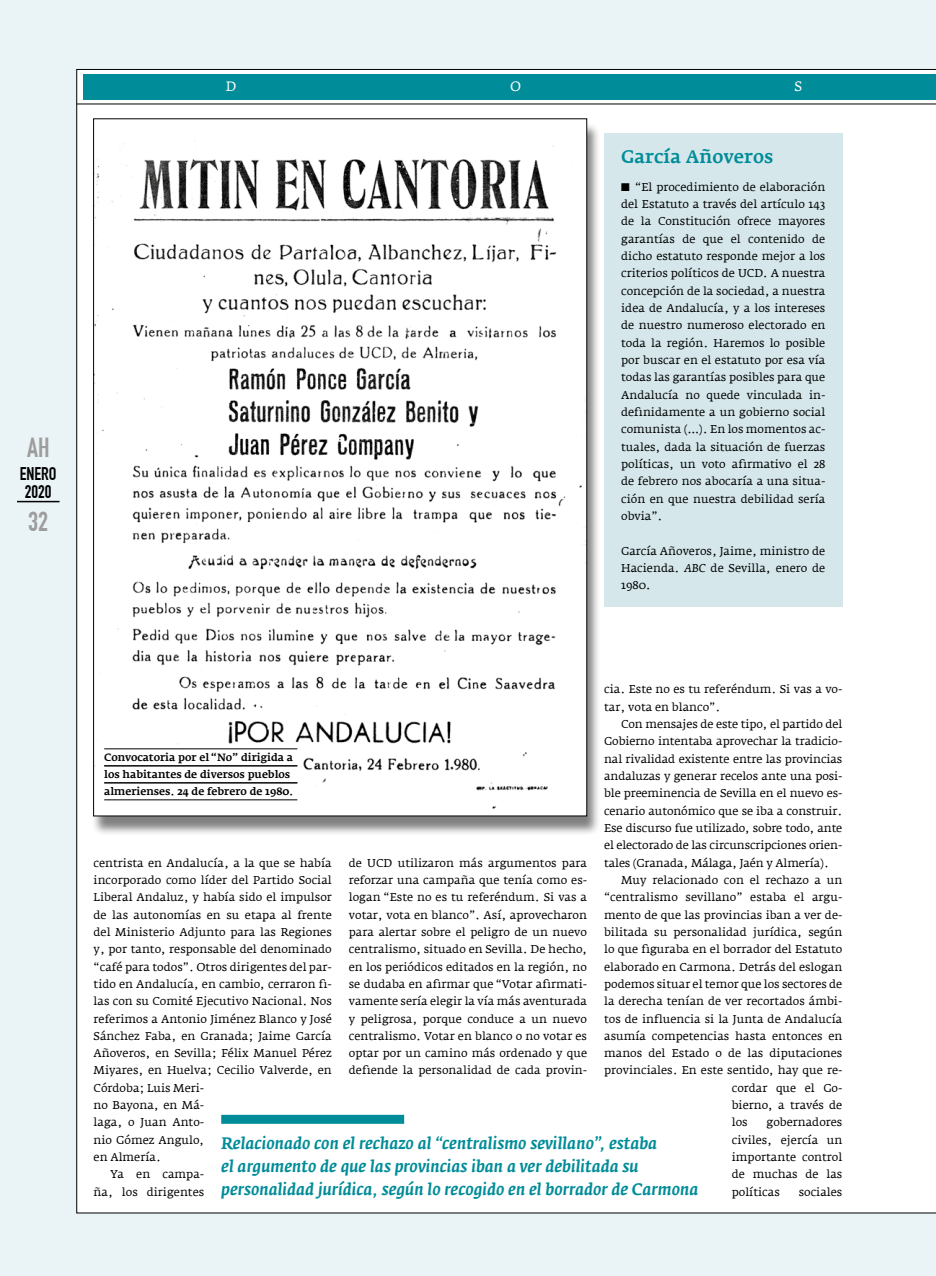
<style>
.page{position:relative;width:936px;height:1276px;background:#fff}
.page>*{position:absolute;margin:0;border:0;box-sizing:border-box;transform-origin:0 0}
.t1{font:27px "DIN Engschrift Std";color:#9d9d9c}
.t2{font:500 18px "Fedra Serif A";color:#008c98}
.t3{font:18px/18px "DIN Engschrift Std";color:#000}
.t4{font:italic 500 16.5px/22.8px "Fedra Serif A";color:#008c98}
.t5{font:13.5px "Fedra Serif A";color:#fff}
.t6{font:11.25px/17.4px "Fedra Serif A";color:#000;text-align:justify}
.t7{font:500 10.5px/17px "Fedra Serif A";letter-spacing:-.005em;color:#000}
.s1{font-style:italic}
</style>
<div class="page">
<div style="left:0;top:0;width:935px;height:1276px;background:#eaf3f6"></div>
<hr style="left:935px;top:0;width:1px;height:1276px;background:#eaf3f6">
<div style="left:77px;top:69px;width:858px;height:1144px;background:#fff"></div>
<div style="left:83px;top:74px;width:852px;height:25px;background:#008c98"></div>
<hr style="left:77px;top:104px;width:858px;height:1px;background:#000">
<div style="left:604px;top:133px;width:238px;height:474px;background:#d5e7eb"></div>
<div style="left:221px;top:1114px;width:183px;height:9px;background:#008c98"></div>
<div style="left:91px;top:122px;width:510px;height:714px;background:#000;opacity:.5"></div>
<img style="left:95px;top:121px;width:490px;height:693px">
<hr style="left:104px;top:748px;width:193px;height:1px;background:#000">
<hr style="left:104px;top:765px;width:193px;height:1px;background:#000">
<hr style="left:104px;top:782px;width:193px;height:1px;background:#000">
<hr style="left:104px;top:799px;width:193px;height:1px;background:#000">
<hr style="left:17px;top:501px;width:43px;height:1px;background:#000">
<h1 class="t1" style="left:27px;top:432px;width:24px">AH</h1>
<h2 class="t3" style="left:20px;top:465px;width:38px">ENERO<br>2020</h2>
<h1 class="t1" style="left:28px;top:505px;width:22px">32</h1>
<p class="t5" style="left:226px;top:79px;width:12px">D</p>
<p class="t5" style="left:510px;top:79px;width:13px">O</p>
<p class="t5" style="left:794px;top:79px;width:9px">S</p>
<h2 class="t2" style="left:621px;top:146px;width:154px">García Añoveros</h2>
<p class="t6" style="left:621px;top:178px;width:206px;text-indent:14px">“El procedimiento de elaboración del Estatuto a través del artículo 143 de la Constitución ofrece mayores garantías de que el contenido de dicho estatuto responde mejor a los criterios políticos de UCD. A nuestra concepción de la sociedad, a nuestra idea de Andalucía, y a los intereses de nuestro numeroso electorado en toda la región. Haremos lo posible por buscar en el estatuto por esa vía todas las garantías posibles para que Andalucía no quede vinculada in&shy;definidamente a un gobierno social comunista (…). En los momentos ac&shy;tuales, dada la situación de fuerzas políticas, un voto afirmativo el 28 de febrero nos abocaría a una situa&shy;ción en que nuestra debilidad sería obvia”.</p>
<p class="t6" style="left:621px;top:542px;width:206px">García Añoveros, Jaime, ministro de Hacienda. <span class="s1">ABC</span> de Sevilla, enero de 1980.</p>
<p class="t6" style="left:604px;top:680px;width:240px">cia. Este no es tu referéndum. Si vas a vo&shy;tar, vota en blanco”.</p>
<p class="t6" style="left:604px;top:715px;width:240px;text-indent:17px">Con mensajes de este tipo, el partido del Gobierno intentaba aprovechar la tradicio&shy;nal rivalidad existente entre las provincias andaluzas y generar recelos ante una posi&shy;ble preeminencia de Sevilla en el nuevo es&shy;cenario autonómico que se iba a construir.<br>Ese discurso fue utilizado, sobre todo, ante el electorado de las circunscripciones orien&shy;tales (Granada, Málaga, Jaén y Almería).</p>
<p class="t6" style="left:621px;top:871px;width:223px">Muy relacionado con el rechazo a un</p>
<p class="t6" style="left:604px;top:888px;width:240px">“centralismo sevillano” estaba el argu-</p>
<p class="t6" style="left:604px;top:906px;width:240px">mento de que las provincias iban a ver de-</p>
<p class="t6" style="left:604px;top:923px;width:240px">bilitada su personalidad jurídica, según</p>
<p class="t6" style="left:604px;top:940px;width:240px">lo que figuraba en el borrador del Estatuto</p>
<p class="t6" style="left:604px;top:958px;width:240px">elaborado en Carmona. Detrás del eslogan</p>
<p class="t6" style="left:604px;top:975px;width:240px">podemos situar el temor que los sectores de</p>
<p class="t6" style="left:604px;top:992px;width:240px">la derecha tenían de ver recortados ámbi-</p>
<p class="t6" style="left:604px;top:1010px;width:240px">tos de influencia si la Junta de Andalucía</p>
<p class="t6" style="left:604px;top:1027px;width:240px">asumía competencias hasta entonces en</p>
<p class="t6" style="left:604px;top:1044px;width:240px">manos del Estado o de las diputaciones</p>
<p class="t6" style="left:604px;top:1062px;width:240px">provinciales. En este sentido, hay que re-</p>
<p class="t6" style="left:731px;top:1079px;width:112px">cordar que el Go-</p>
<p class="t6" style="left:731px;top:1096px;width:112px">bierno, a través de</p>
<p class="t6" style="left:731px;top:1114px;width:17px">los</p>
<p class="t7" style="left:104px;top:749px;width:190px">Convocatoria por el “No” dirigida a los habitantes de diversos pueblos almerienses. 24 de febrero de 1980.</p>
<p class="t6" style="left:94px;top:854px;width:240px">centrista en Andalucía, a la que se había</p>
<p class="t6" style="left:94px;top:871px;width:240px">incorporado como líder del Partido Social</p>
<p class="t6" style="left:94px;top:888px;width:240px">Liberal Andaluz, y había sido el impulsor</p>
<p class="t6" style="left:94px;top:906px;width:240px">de las autonomías en su etapa al frente</p>
<p class="t6" style="left:94px;top:923px;width:240px">del Ministerio Adjunto para las Regiones</p>
<p class="t6" style="left:94px;top:940px;width:240px">y, por tanto, responsable del denominado</p>
<p class="t6" style="left:94px;top:958px;width:240px">“café para todos”. Otros dirigentes del par-</p>
<p class="t6" style="left:94px;top:975px;width:240px">tido en Andalucía, en cambio, cerraron fi-</p>
<p class="t6" style="left:94px;top:992px;width:240px">las con su Comité Ejecutivo Nacional. Nos</p>
<p class="t6" style="left:94px;top:1010px;width:240px">referimos a Antonio Jiménez Blanco y José</p>
<p class="t6" style="left:94px;top:1027px;width:240px">Sánchez Faba, en Granada; Jaime García</p>
<p class="t6" style="left:94px;top:1044px;width:240px">Añoveros, en Sevilla; Félix Manuel Pérez</p>
<p class="t6" style="left:94px;top:1062px;width:240px">Miyares, en Huelva; Cecilio Valverde, en</p>
<p class="t6" style="left:94px;top:1079px;width:112px">Córdoba; Luis Meri-</p>
<p class="t6" style="left:94px;top:1096px;width:112px">no Bayona, en Má-</p>
<p class="t6" style="left:94px;top:1114px;width:112px">laga, o Juan Anto-</p>
<p class="t6" style="left:94px;top:1131px;width:112px">nio Gómez Angulo,</p>
<p class="t6" style="left:94px;top:1148px;width:69px">en Almería.</p>
<p class="t6" style="left:111px;top:1166px;width:95px">Ya en campa-</p>
<p class="t6" style="left:94px;top:1183px;width:112px">ña, los dirigentes</p>
<p class="t6" style="left:349px;top:854px;width:240px">de UCD utilizaron más argumentos para reforzar una campaña que tenía como es&shy;logan “Este no es tu referéndum. Si vas a votar, vota en blanco”. Así, aprovecharon para alertar sobre el peligro de un nuevo centralismo, situado en Sevilla. De hecho, en los periódicos editados en la región, no se dudaba en afirmar que “Votar afirmati&shy;vamente sería elegir la vía más aventurada y peligrosa, porque conduce a un nuevo centralismo. Votar en blanco o no votar es optar por un camino más ordenado y que defiende la personalidad de cada provin-</p>
<p class="t6" style="left:731px;top:1114px;width:112px;text-indent:35px">gobernadores civiles, ejercía un importante control de muchas de las políticas</p>
<h3 class="t4" style="left:221px;top:1132px;width:478px">Relacionado con el rechazo al “centralismo sevillano”, estaba<br>el argumento de que las provincias iban a ver debilitada su personalidad jurídica, según lo recogido en el borrador de Carmona</h3>
<p class="t6" style="left:798px;top:1183px;width:45px">sociales</p>
</div>
